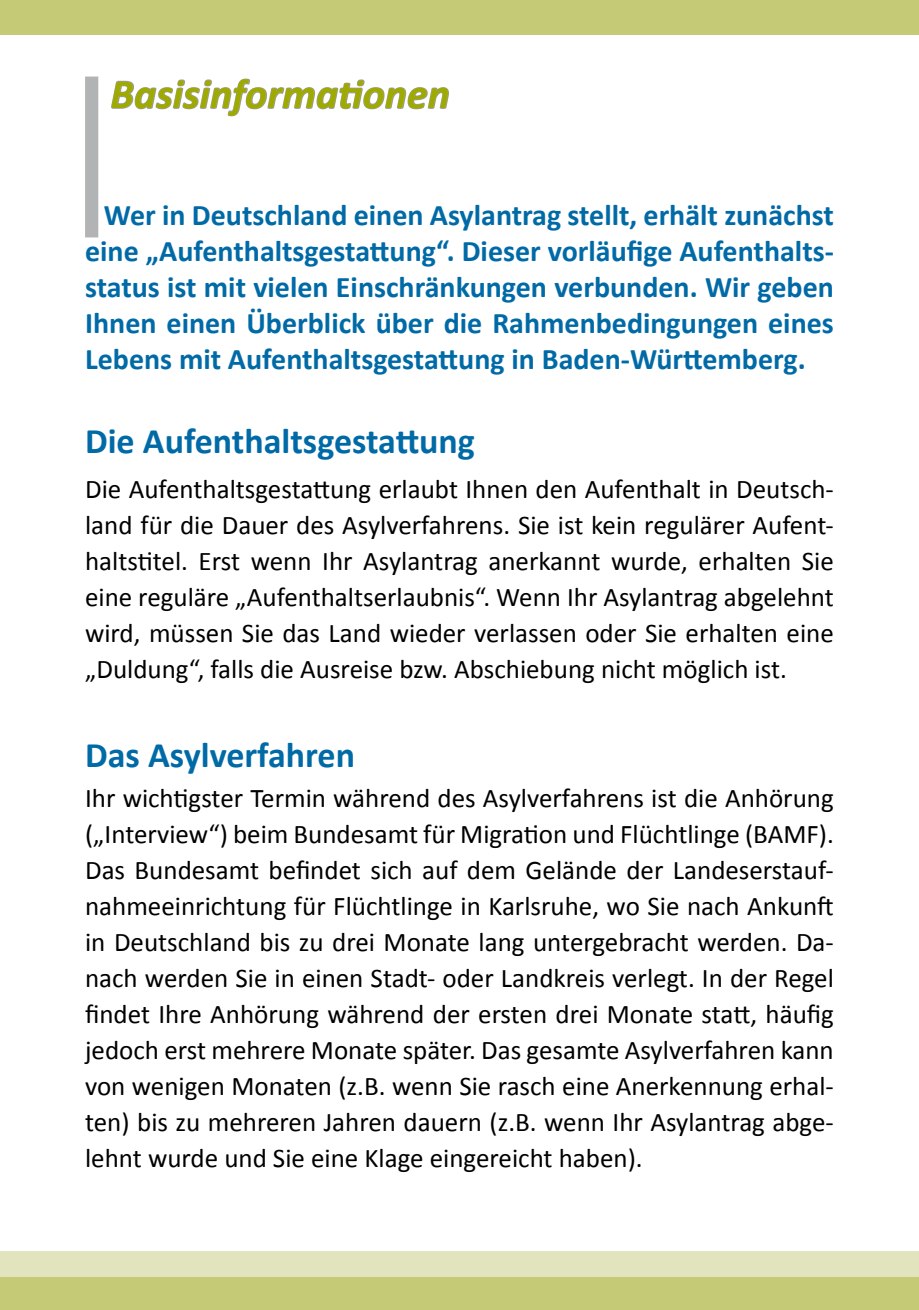
<style>
.page{position:relative;width:919px;height:1310px;background:#fff}
.page>*{position:absolute;margin:0;border:0;box-sizing:border-box;transform-origin:0 0}
.t1{font:italic 700 42px "Calibri";color:#9faa00}
.t2{font:700 36px "Calibri";color:#006aa7}
.t3{font:700 30px/36px "Calibri";color:#006aa7;text-align:justify}
.t4{font:27px/36px "Calibri";color:#000;text-align:justify}
</style>
<div class="page">
<div style="left:0;top:0;width:918px;height:34px;background:#c4ca75"></div>
<div style="left:0;top:1276px;width:918px;height:34px;background:#c4ca75"></div>
<div style="left:0;top:1251px;width:918px;height:25px;background:#e1e4bc"></div>
<svg style="left:111px;top:78px;width:338px;height:39px"></svg>
<div style="left:85px;top:77px;width:13px;height:160px;background:#b1b3b4"></div>
<h1 class="t1" style="left:111px;top:67px;width:341px">Basisinformationen</h1>
<p class="t3" style="left:85px;top:197px;width:750px;text-indent:19px">Wer in Deutschland einen Asylantrag stellt, erhält zunächst eine „Aufenthaltsgestattung“. Dieser vorläufige Aufenthalts&shy;status ist mit vielen Einschränkungen verbunden. Wir geben Ihnen einen Überblick über die Rahmenbedingungen eines Lebens mit Aufenthaltsgestattung in Baden-Württemberg.</p>
<h2 class="t2" style="left:85px;top:418px;width:391px">Die Aufenthaltsgestattung</h2>
<p class="t4" style="left:85px;top:471px;width:750px">Die Aufenthaltsgestattung erlaubt Ihnen den Aufenthalt in Deutsch&shy;land für die Dauer des Asylverfahrens. Sie ist kein regulärer Aufent&shy;haltstitel. Erst wenn Ihr Asylantrag anerkannt wurde, erhalten Sie eine reguläre „Aufenthaltserlaubnis“. Wenn Ihr Asylantrag abgelehnt wird, müssen Sie das Land wieder verlassen oder Sie erhalten eine „Duldung“, falls die Ausreise bzw. Abschiebung nicht möglich ist.</p>
<h2 class="t2" style="left:85px;top:732px;width:271px">Das Asylverfahren</h2>
<p class="t4" style="left:85px;top:780px;width:750px">Ihr wichtigster Termin während des Asylverfahrens ist die Anhörung („Interview“) beim Bundesamt für Migration und Flüchtlinge (BAMF).<br>Das Bundesamt befindet sich auf dem Gelände der Landeserstauf&shy;nahmeeinrichtung für Flüchtlinge in Karlsruhe, wo Sie nach Ankunft in Deutschland bis zu drei Monate lang untergebracht werden. Da&shy;nach werden Sie in einen Stadt- oder Landkreis verlegt. In der Regel findet Ihre Anhörung während der ersten drei Monate statt, häufig jedoch erst mehrere Monate später. Das gesamte Asylverfahren kann von wenigen Monaten (z.B. wenn Sie rasch eine Anerkennung erhal&shy;ten) bis zu mehreren Jahren dauern (z.B. wenn Ihr Asylantrag abge&shy;lehnt wurde und Sie eine Klage eingereicht haben).</p>
</div>
